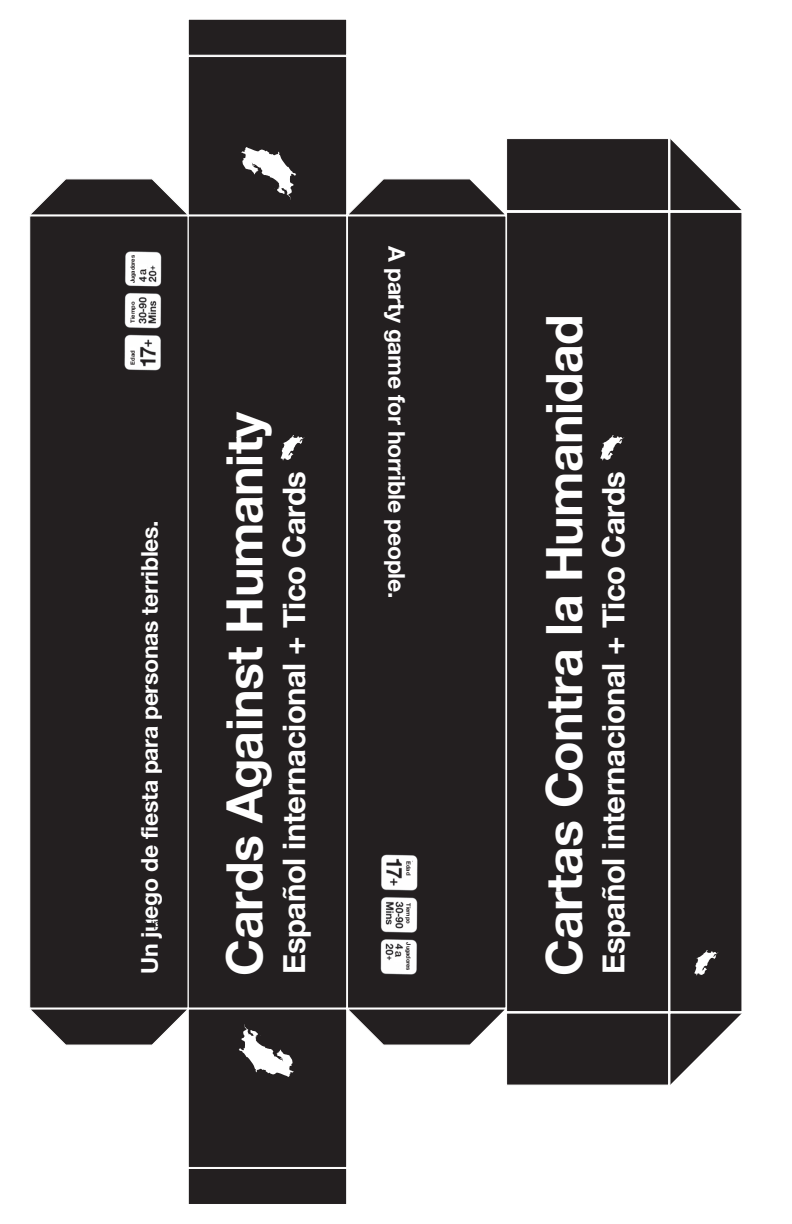
<style>
.page{position:relative;width:792px;height:1224px;background:#fff}
.page>*{position:absolute;margin:0;border:0;box-sizing:border-box;transform-origin:0 0}
.t1{font:700 50px "Helvetica Neue";letter-spacing:-.015em;color:#fff}
.t2{font:700 31px "Helvetica Neue";letter-spacing:-.015em;color:#fff}
.t3{font:700 23px "Helvetica Neue";letter-spacing:-.015em;color:#fff}
.t4{font:500 10.7px "Helvetica Neue";color:#231f20}
.t5{font:700 5.9px "Helvetica Neue";letter-spacing:-.02em;color:#231f20}
.t6{font:700 5.9px "Helvetica Neue";letter-spacing:-.04em;color:#231f20}
</style>
<div class="page">
<div style="left:29px;top:216px;width:160px;height:792px;background:#231f20;border:1px solid #fff"></div>
<div style="left:669px;top:212px;width:73px;height:800px;background:#231f20;border:1px solid #fff"></div>
<svg style="left:670px;top:138px;width:72px;height:73px"></svg>
<svg style="left:670px;top:1013px;width:72px;height:72px"></svg>
<div style="left:506px;top:138px;width:163px;height:73px;background:#231f20;border:1px solid #fff"></div>
<div style="left:506px;top:1013px;width:163px;height:73px;background:#231f20;border:1px solid #fff"></div>
<div style="left:188px;top:216px;width:159px;height:792px;background:#231f20;border:1px solid #fff"></div>
<div style="left:347px;top:216px;width:159px;height:792px;background:#231f20;border:1px solid #fff"></div>
<div style="left:506px;top:212px;width:163px;height:800px;background:#231f20;border:1px solid #fff"></div>
<svg style="left:280px;top:435px;width:25px;height:26px"></svg>
<svg style="left:600px;top:435px;width:25px;height:26px"></svg>
<img style="left:124px;top:251px;width:38px;height:120px">
<div style="left:138px;top:264px;width:9px;height:11px;background:#fff"></div>
<div style="left:129px;top:347px;width:7px;height:19px;background:#fff"></div>
<div style="left:129px;top:306px;width:7px;height:18px;background:#fff"></div>
<div style="left:129px;top:254px;width:8px;height:30px;background:#fff"></div>
<img style="left:380px;top:854px;width:38px;height:121px">
<div style="left:394px;top:950px;width:9px;height:12px;background:#fff"></div>
<div style="left:406px;top:859px;width:6px;height:20px;background:#fff"></div>
<div style="left:405px;top:902px;width:7px;height:17px;background:#fff"></div>
<div style="left:404px;top:942px;width:8px;height:29px;background:#fff"></div>
<div style="left:188px;top:1168px;width:159px;height:37px;background:#231f20;border:1px solid #fff"></div>
<div style="left:188px;top:19px;width:159px;height:37px;background:#231f20;border:1px solid #fff"></div>
<svg style="left:349px;top:178px;width:159px;height:38px"></svg>
<svg style="left:31px;top:179px;width:156px;height:36px"></svg>
<svg style="left:349px;top:1008px;width:159px;height:38px"></svg>
<svg style="left:31px;top:1009px;width:156px;height:36px"></svg>
<div style="left:188px;top:1009px;width:159px;height:159px;background:#231f20;border:1px solid #fff"></div>
<svg style="left:239px;top:1024px;width:55px;height:53px"></svg>
<svg style="left:694px;top:950px;width:25px;height:26px"></svg>
<div style="left:188px;top:56px;width:159px;height:159px;background:#231f20;border:1px solid #fff"></div>
<svg style="left:241px;top:147px;width:55px;height:53px"></svg>
<p class="t6" style="left:129px;top:283px;width:29px;rotate:-90deg">Jugadores</p>
<p class="t4" style="left:136px;top:275px;width:7px;rotate:-90deg">a</p>
<p class="t5" style="left:129px;top:323px;width:23px;rotate:-90deg">Tiempo</p>
<p class="t5" style="left:129px;top:365px;width:16px;rotate:-90deg">Edad</p>
<p class="t3" style="left:136px;top:974px;width:455px;rotate:-90deg">Un juego de fiesta para personas terribles.</p>
<h1 class="t1" style="left:214px;top:976px;width:566px;rotate:-90deg">Cards Against Humanity</h1>
<h2 class="t2" style="left:275px;top:974px;width:504px;rotate:-90deg">Español internacional + Tico Cards</h2>
<p class="t3" style="left:411px;top:246px;width:353px;rotate:90deg">A party game for horrible people.</p>
<p class="t5" style="left:412px;top:861px;width:16px;rotate:90deg">Edad</p>
<p class="t5" style="left:412px;top:903px;width:23px;rotate:90deg">Tiempo</p>
<p class="t4" style="left:406px;top:951px;width:7px;rotate:90deg">a</p>
<p class="t6" style="left:412px;top:942px;width:29px;rotate:90deg">Jugadores</p>
<h1 class="t1" style="left:533px;top:976px;width:663px;rotate:-90deg">Cartas Contra la Humanidad</h1>
<h2 class="t2" style="left:594px;top:974px;width:504px;rotate:-90deg">Español internacional + Tico Cards</h2>
</div>
